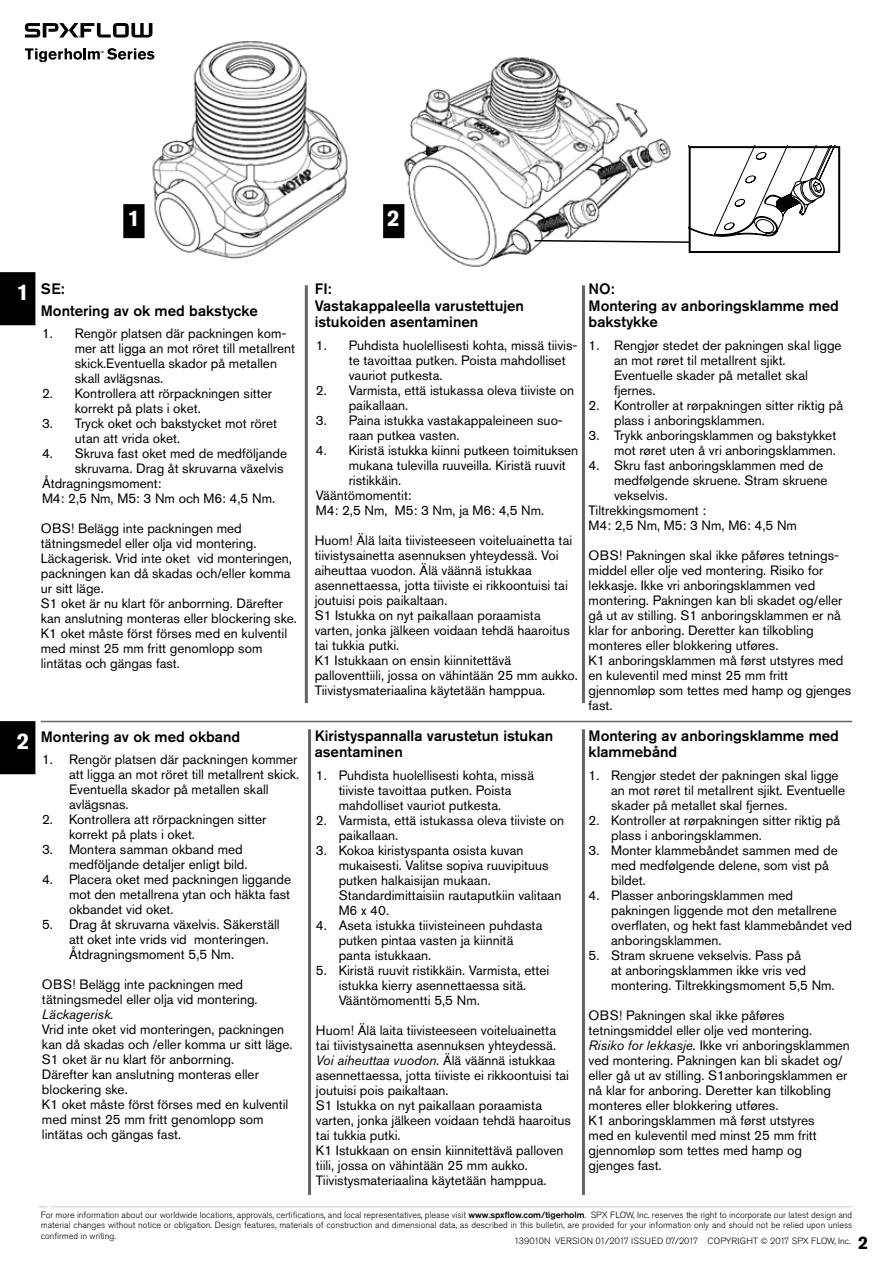
<style>
.page{position:relative;width:893px;height:1263px;background:#fff}
.page>*{position:absolute;margin:0;border:0;box-sizing:border-box;transform-origin:0 0}
.t1{font:700 22.5px "Akzidenz Grotesk Pro";color:#fff}
.t2{font:700 18px "Akzidenz Grotesk Pro";color:#000}
.t3{font:500 15px/16.5px "Akzidenz Grotesk Pro";color:#000}
.t4{font:13.5px/15px "Akzidenz Grotesk Pro";color:#000}
.t5{font:italic 13.5px "Akzidenz Grotesk Pro";color:#000}
.t6{font:300 9px/10.5px "Akzidenz Grotesk Pro";color:#000;text-align:justify}
.s1{font-style:italic}
.s2{font-weight:500}
</style>
<div class="page">
<div style="left:0;top:272px;width:35px;height:53px;background:#000"></div>
<div style="left:0;top:721px;width:35px;height:53px;background:#000"></div>
<img style="left:136px;top:26px;width:212px;height:233px">
<svg style="left:25px;top:48px;width:129px;height:14px"></svg>
<svg style="left:25px;top:23px;width:127px;height:15px"></svg>
<hr style="left:305px;top:285px;width:3px;height:418px;background:#646567">
<hr style="left:41px;top:721px;width:811px;height:1px;background:#646567">
<hr style="left:308px;top:729px;width:3px;height:466px;background:#646567">
<hr style="left:582px;top:285px;width:3px;height:418px;background:#646567">
<hr style="left:582px;top:729px;width:3px;height:466px;background:#646567">
<hr style="left:39px;top:1206px;width:813px;height:1px;background:#d9dadb">
<div style="left:124px;top:205px;width:20px;height:32px;background:#000"></div>
<div style="left:123px;top:204px;width:22px;height:34px;border:2px solid #000"></div>
<img style="left:387px;top:57px;width:282px;height:210px">
<div style="left:384px;top:205px;width:20px;height:32px;background:#000"></div>
<div style="left:383px;top:204px;width:21px;height:34px;border:2px solid #000"></div>
<div style="left:689px;top:146px;width:151px;height:107px;border:2px solid #000204"></div>
<svg style="left:533px;top:146px;width:307px;height:98px"></svg>
<h1 class="t1" style="left:128px;top:204px;width:14px">1</h1>
<h1 class="t1" style="left:387px;top:204px;width:14px">2</h1>
<h1 class="t1" style="left:17px;top:277px;width:14px">1</h1>
<h1 class="t1" style="left:17px;top:726px;width:14px">2</h1>
<p class="t3" style="left:41px;top:278px;width:219px;line-height:21.6px">SE:<br>Montering av ok med bakstycke</p>
<p class="t4" style="left:75px;top:326px;width:222px;text-indent:-33px">1. Rengör platsen där packningen kom&shy;mer att ligga an mot röret till metallrent skick.Eventuella skador på metallen skall avlägsnas.</p>
<p class="t4" style="left:75px;top:386px;width:199px;text-indent:-33px">2. Kontrollera att rörpackningen sitter korrekt på plats i oket.</p>
<p class="t4" style="left:75px;top:416px;width:204px;text-indent:-33px">3. Tryck oket och bakstycket mot röret utan att vrida oket.</p>
<p class="t4" style="left:42px;top:446px;width:247px">4. Skruva fast oket med de medföljande</p>
<p class="t4" style="left:75px;top:461px;width:210px">skruvarna. Drag åt skruvarna växelvis</p>
<p class="t4" style="left:42px;top:476px;width:121px">Åtdragningsmoment:</p>
<p class="t4" style="left:42px;top:491px;width:235px">M4: 2,5 Nm, M5: 3 Nm och M6: 4,5 Nm.</p>
<p class="t4" style="left:41px;top:521px;width:258px">OBS! Belägg inte packningen med tätningsmedel eller olja vid montering.<br>Läckagerisk. Vrid inte oket vid monteringen, packningen kan då skadas och/eller komma ur sitt läge.<br>S1 oket är nu klart för anborrning. Därefter kan anslutning monteras eller blockering ske.<br>K1 oket måste först förses med en kulventil med minst 25 mm fritt genomlopp som lintätas och gängas fast.</p>
<p class="t3" style="left:41px;top:728px;width:201px">Montering av ok med okband</p>
<p class="t4" style="left:69px;top:752px;width:232px;text-indent:-27px">1. Rengör platsen där packningen kommer att ligga an mot röret till metallrent skick.<br>Eventuella skador på metallen skall avlägsnas.</p>
<p class="t4" style="left:69px;top:812px;width:199px;text-indent:-27px">2. Kontrollera att rörpackningen sitter korrekt på plats i oket.</p>
<p class="t4" style="left:69px;top:842px;width:180px;text-indent:-27px">3. Montera samman okband med medföljande detaljer enligt bild.</p>
<p class="t4" style="left:69px;top:872px;width:224px;text-align:justify;text-indent:-27px">4. Placera oket med packningen liggande mot den metallrena ytan och häkta fast okbandet vid oket.</p>
<p class="t4" style="left:69px;top:917px;width:212px;text-indent:-27px">5. Drag åt skruvarna växelvis. Säkerställ att oket inte vrids vid monteringen.<br>Åtdragningsmoment 5,5 Nm.</p>
<p class="t4" style="left:42px;top:977px;width:217px">OBS! Belägg inte packningen med tätningsmedel eller olja vid montering.</p>
<p class="t5" style="left:42px;top:1006px;width:73px">Läckagerisk.</p>
<p class="t4" style="left:42px;top:1022px;width:252px">Vrid inte oket vid monteringen, packningen kan då skadas och /eller komma ur sitt läge.<br>S1 oket är nu klart för anborrning.<br>Därefter kan anslutning monteras eller blockering ske.<br>K1 oket måste först förses med en kulventil med minst 25 mm fritt genomlopp som lintätas och gängas fast.</p>
<p class="t3" style="left:315px;top:280px;width:211px">FI:<br>Vastakappaleella varustettujen istukoiden asentaminen</p>
<p class="t4" style="left:349px;top:337px;width:230px;text-indent:-33px">1. Puhdista huolellisesti kohta, missä tiivis&shy;te tavoittaa putken. Poista mahdolliset vauriot putkesta.</p>
<p class="t4" style="left:349px;top:382px;width:227px;text-indent:-33px">2. Varmista, että istukassa oleva tiiviste on paikallaan.</p>
<p class="t4" style="left:349px;top:412px;width:216px;text-indent:-33px">3. Paina istukka vastakappaleineen suo&shy;raan putkea vasten.</p>
<p class="t4" style="left:316px;top:442px;width:264px">4. Kiristä istukka kiinni putkeen toimituksen</p>
<p class="t4" style="left:349px;top:457px;width:219px">mukana tulevilla ruuveilla. Kiristä ruuvit</p>
<p class="t4" style="left:349px;top:472px;width:54px">ristikkäin.</p>
<p class="t4" style="left:316px;top:487px;width:97px">Vääntömomentit:</p>
<p class="t4" style="left:316px;top:502px;width:230px">M4: 2,5 Nm, M5: 3 Nm, ja M6: 4,5 Nm.</p>
<p class="t4" style="left:315px;top:532px;width:265px">Huom! Älä laita tiivisteeseen voiteluainetta tai tiivistysainetta asennuksen yhteydessä. Voi aiheuttaa vuodon. Älä väännä istukkaa asennettaessa, jotta tiiviste ei rikkoontuisi tai joutuisi pois paikaltaan.<br>S1 Istukka on nyt paikallaan poraamista varten, jonka jälkeen voidaan tehdä haaroitus tai tukkia putki.<br>K1 Istukkaan on ensin kiinnitettävä palloventtiili, jossa on vähintään 25 mm aukko.<br>Tiivistysmateriaalina käytetään hamppua.</p>
<p class="t3" style="left:315px;top:727px;width:240px">Kiristyspannalla varustetun istukan asentaminen</p>
<p class="t4" style="left:339px;top:767px;width:197px;text-indent:-23px">1. Puhdista huolellisesti kohta, missä tiiviste tavoittaa putken. Poista mahdolliset vauriot putkesta.</p>
<p class="t4" style="left:339px;top:812px;width:227px;text-indent:-23px">2. Varmista, että istukassa oleva tiiviste on paikallaan.</p>
<p class="t4" style="left:339px;top:842px;width:224px;text-indent:-23px">3. Kokoa kiristyspanta osista kuvan mukaisesti. Valitse sopiva ruuvipituus putken halkaisijan mukaan.<br>Standardimittaisiin rautaputkiin valitaan<br>M6 x 40.</p>
<p class="t4" style="left:339px;top:917px;width:205px;text-indent:-23px">4. Aseta istukka tiivisteineen puhdasta putken pintaa vasten ja kiinnitä panta istukkaan.</p>
<p class="t4" style="left:339px;top:962px;width:212px;text-indent:-23px">5. Kiristä ruuvit ristikkäin. Varmista, ettei istukka kierry asennettaessa sitä.<br>Vääntömomentti 5,5 Nm.</p>
<p class="t4" style="left:316px;top:1022px;width:257px">Huom! Älä laita tiivisteeseen voiteluainetta tai tiivistysainetta asennuksen yhteydessä.<br><span class="s1">Voi aiheuttaa vuodon.</span> Älä väännä istukkaa asennettaessa, jotta tiiviste ei rikkoontuisi tai joutuisi pois paikaltaan.<br>S1 Istukka on nyt paikallaan poraamista varten, jonka jälkeen voidaan tehdä haaroitus tai tukkia putki.<br>K1 Istukkaan on ensin kiinnitettävä palloven tiili, jossa on vähintään 25 mm aukko.<br>Tiivistysmateriaalina käytetään hamppua.</p>
<p class="t3" style="left:589px;top:280px;width:252px">NO:<br>Montering av anboringsklamme med bakstykke</p>
<p class="t4" style="left:614px;top:337px;width:229px;text-indent:-26px">1. Rengjør stedet der pakningen skal ligge an mot røret til metallrent sjikt.<br>Eventuelle skader på metallet skal fjernes.</p>
<p class="t4" style="left:614px;top:397px;width:230px;text-indent:-26px">2. Kontroller at rørpakningen sitter riktig på plass i anboringsklammen.</p>
<p class="t4" style="left:589px;top:427px;width:249px;text-align:right">3. Trykk anboringsklammen og bakstykket mot røret uten å vri anboringsklammen.</p>
<p class="t4" style="left:589px;top:457px;width:236px">4. Skru fast anboringsklammen med de</p>
<p class="t4" style="left:614px;top:472px;width:215px">medfølgende skruene. Stram skruene</p>
<p class="t4" style="left:614px;top:487px;width:55px">vekselvis.</p>
<p class="t4" style="left:589px;top:502px;width:119px">Tiltrekkingsmoment :</p>
<p class="t4" style="left:589px;top:517px;width:210px">M4: 2,5 Nm, M5: 3 Nm, M6: 4,5 Nm</p>
<p class="t4" style="left:589px;top:547px;width:264px">OBS! Pakningen skal ikke påføres tetnings&shy;middel eller olje ved montering. Risiko for lekkasje. Ikke vri anboringsklammen ved montering. Pakningen kan bli skadet og/eller gå ut av stilling. S1 anboringsklammen er nå klar for anboring. Deretter kan tilkobling monteres eller blokkering utføres.<br>K1 anboringsklammen må først utstyres med en kuleventil med minst 25 mm fritt gjennomløp som tettes med hamp og gjenges fast.</p>
<p class="t3" style="left:589px;top:727px;width:252px">Montering av anboringsklamme med klammebånd</p>
<p class="t4" style="left:611px;top:767px;width:236px;text-indent:-23px">1. Rengjør stedet der pakningen skal ligge an mot røret til metallrent sjikt. Eventuelle skader på metallet skal fjernes.</p>
<p class="t4" style="left:611px;top:812px;width:230px;text-indent:-23px">2. Kontroller at rørpakningen sitter riktig på plass i anboringsklammen.</p>
<p class="t4" style="left:611px;top:842px;width:228px;text-indent:-23px">3. Monter klammebåndet sammen med de med medfølgende delene, som vist på bildet.</p>
<p class="t4" style="left:611px;top:887px;width:243px;text-indent:-23px">4. Plasser anboringsklammen med pakningen liggende mot den metallrene overflaten, og hekt fast klammebåndet ved anboringsklammen.</p>
<p class="t4" style="left:611px;top:947px;width:225px;text-indent:-23px">5. Stram skruene vekselvis. Pass på<br>at anboringsklammen ikke vris ved montering. Tiltrekkingsmoment 5,5 Nm.</p>
<p class="t4" style="left:589px;top:1007px;width:263px">OBS! Pakningen skal ikke påføres tetningsmiddel eller olje ved montering.<br><span class="s1">Risiko for lekkasje.</span> Ikke vri anboringsklammen ved montering. Pakningen kan bli skadet og/ eller gå ut av stilling. S1anboringsklammen er nå klar for anboring. Deretter kan tilkobling monteres eller blokkering utføres.<br>K1 anboringsklammen må først utstyres<br>med en kuleventil med minst 25 mm fritt gjennomløp som tettes med hamp og gjenges fast.</p>
<p class="t6" style="left:41px;top:1209px;width:813px">For more information about our worldwide locations, approvals, certifications, and local representatives, please visit <span class="s2">www.spxflow.com/tigerholm</span>. SPX FLOW, Inc. reserves the right to incorporate our latest design and material changes without notice or obligation. Design features, materials of construction and dimensional data, as described in this bulletin, are provided for your information only and should not be relied upon unless confirmed in writing.</p>
<p class="t6" style="left:514px;top:1235px;width:338px">139010N VERSION 01/2017 ISSUED 07/2017 COPYRIGHT © 2017 SPX FLOW, Inc.</p>
<h2 class="t2" style="left:858px;top:1231px;width:12px">2</h2>
</div>
